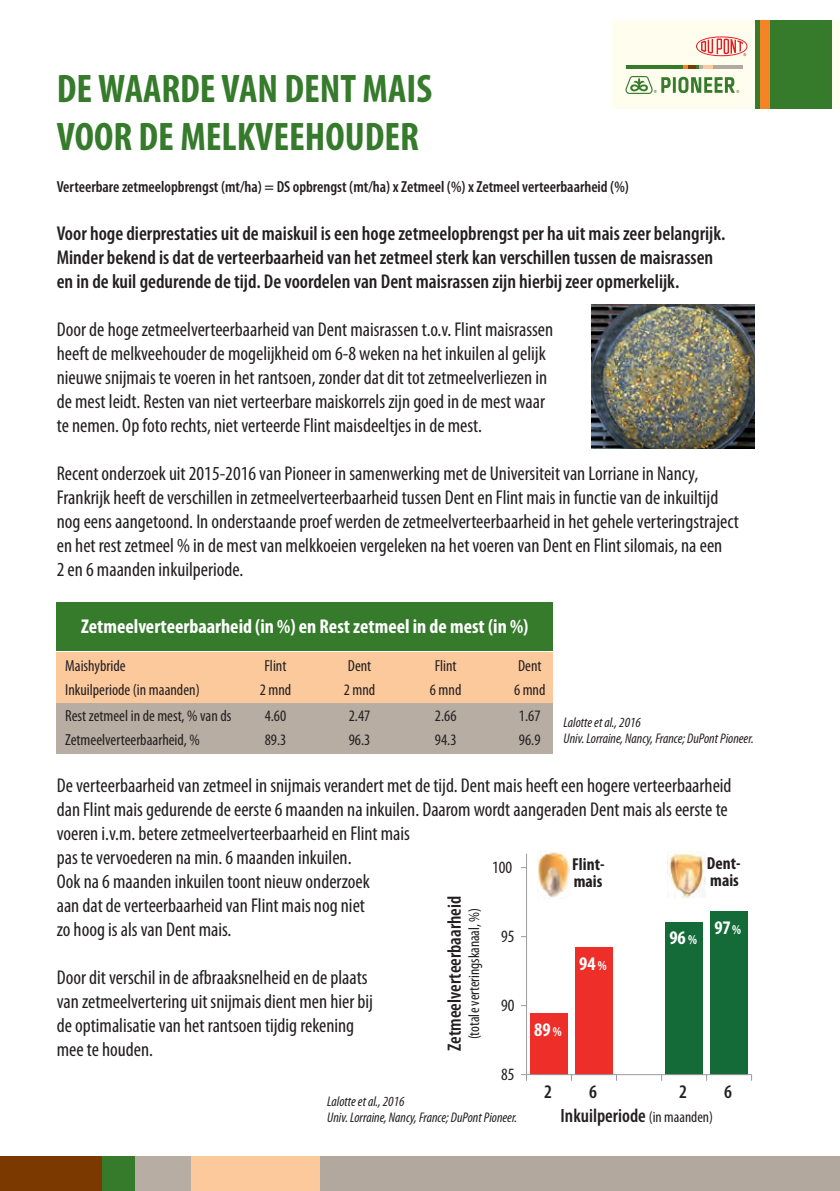
<style>
.page{position:relative;width:840px;height:1191px;background:#fff}
.page>*{position:absolute;margin:0;border:0;box-sizing:border-box;transform-origin:0 0}
.t1{font:700 condensed 40px/48px "Myriad Pro";color:#357b2b}
.t2{font:condensed 20px/24px "Myriad Pro";color:#231f20}
.t3{font:600 condensed 20px/24px "Myriad Pro";color:#231f20}
.t4{font:700 condensed 20px "Myriad Pro";color:#fff}
.t5{font:700 condensed 19.4px "Myriad Pro";color:#fff}
.t6{font:600 condensed 19.2px "Myriad Pro";color:#231f20}
.t7{font:700 condensed 19.2px "Myriad Pro";color:#fff}
.t8{font:700 condensed 17.4px/16.8px "Myriad Pro";color:#231f20}
.t9{font:condensed 17.4px "Myriad Pro";color:#231f20}
.t10{font:condensed 16px "Myriad Pro";color:#231f20}
.t11{font:600 condensed 16px "Myriad Pro";color:#231f20}
.t12{font:condensed 15.4px "Myriad Pro";color:#231f20}
.t13{font:italic condensed 14px/16px "Myriad Pro";color:#231f20}
.t14{font:condensed 10.6px "Myriad Pro";color:#231f20}
.s1{font-size:13.6px}
.s2{font-weight:400;font-size:15.4px}
</style>
<div class="page">
<div style="left:314px;top:1156px;width:525px;height:35px;background:#b3a89d"></div>
<div style="left:135px;top:1156px;width:56px;height:35px;background:#b8ada3"></div>
<div style="left:191px;top:1156px;width:128px;height:35px;background:#fcc99d"></div>
<div style="left:0;top:1156px;width:103px;height:35px;background:#7b3900"></div>
<div style="left:103px;top:1156px;width:32px;height:35px;background:#357b2b"></div>
<div style="left:612px;top:20px;width:227px;height:89px;background:#fffdee"></div>
<div style="left:754px;top:20px;width:77px;height:89px;background:#357b2b"></div>
<div style="left:759px;top:20px;width:10px;height:89px;background:#f58427"></div>
<hr style="left:626px;top:65px;width:56px;height:4px;background:#357b2b">
<hr style="left:712px;top:65px;width:30px;height:4px;background:#b4a99e">
<hr style="left:702px;top:65px;width:10px;height:4px;background:#fcc99e">
<svg style="left:682px;top:65px;width:20px;height:4px"></svg>
<svg style="left:696px;top:36px;width:51px;height:20px"></svg>
<hr style="left:672px;top:77px;width:3px;height:16px;background:#357b2b">
<svg style="left:678px;top:77px;width:60px;height:16px"></svg>
<svg style="left:625px;top:76px;width:45px;height:18px"></svg>
<img style="left:591px;top:305px;width:163px;height:144px">
<div style="left:575px;top:946px;width:37px;height:128px;background:#ee2e29"></div>
<div style="left:665px;top:921px;width:37px;height:153px;background:#156b37"></div>
<div style="left:710px;top:911px;width:37px;height:163px;background:#156b37"></div>
<div style="left:530px;top:1013px;width:37px;height:61px;background:#ee2e29"></div>
<hr style="left:526px;top:853px;width:1px;height:221px;background:#989a9d">
<hr style="left:526px;top:1074px;width:225px;height:1px;background:#989a9d">
<svg style="left:521px;top:1074px;width:6px;height:6px"></svg>
<img style="left:667px;top:851px;width:38px;height:46px">
<img style="left:537px;top:852px;width:32px;height:46px">
<div style="left:57px;top:702px;width:495px;height:51px;background:#b8ada3"></div>
<div style="left:57px;top:652px;width:495px;height:50px;background:#fcc99d"></div>
<div style="left:57px;top:602px;width:495px;height:49px;background:#357b2b"></div>
<h1 class="t1" style="left:57px;top:65px;width:376px">DE WAARDE VAN DENT MAIS<br>VOOR DE MELKVEEHOUDER</h1>
<p class="t11" style="left:57px;top:178px;width:573px">Verteerbare zetmeelopbrengst (mt/ha) = DS opbrengst (mt/ha) x Zetmeel (%) x Zetmeel verteerbaarheid (%)</p>
<p class="t3" style="left:57px;top:222px;width:670px">Voor hoge dierprestaties uit de maiskuil is een hoge zetmeelopbrengst per ha uit mais zeer belangrijk.<br>Minder bekend is dat de verteerbaarheid van het zetmeel sterk kan verschillen tussen de maisrassen en in de kuil gedurende de tijd. De voordelen van Dent maisrassen zijn hierbij zeer opmerkelijk.</p>
<p class="t2" style="left:57px;top:318px;width:497px">Door de hoge zetmeelverteerbaarheid van Dent maisrassen t.o.v. Flint maisrassen heeft de melkveehouder de mogelijkheid om 6-8 weken na het inkuilen al gelijk nieuwe snijmais te voeren in het rantsoen, zonder dat dit tot zetmeelverliezen in de mest leidt. Resten van niet verteerbare maiskorrels zijn goed in de mest waar te nemen. Op foto rechts, niet verteerde Flint maisdeeltjes in de mest.</p>
<p class="t2" style="left:57px;top:462px;width:683px">Recent onderzoek uit 2015-2016 van Pioneer in samenwerking met de Universiteit van Lorriane in Nancy, Frankrijk heeft de verschillen in zetmeelverteerbaarheid tussen Dent en Flint mais in functie van de inkuiltijd nog eens aangetoond. In onderstaande proef werden de zetmeelverteerbaarheid in het gehele verteringstraject en het rest zetmeel % in de mest van melkkoeien vergeleken na het voeren van Dent en Flint silomais, na een<br>2 en 6 maanden inkuilperiode.</p>
<p class="t4" style="left:81px;top:615px;width:448px">Zetmeelverteerbaarheid (in %) en Rest zetmeel in de mest (in %)</p>
<p class="t10" style="left:65px;top:657px;width:62px">Maishybride</p>
<p class="t10" style="left:264px;top:657px;width:23px">Flint</p>
<p class="t10" style="left:347px;top:657px;width:25px">Dent</p>
<p class="t10" style="left:434px;top:657px;width:23px">Flint</p>
<p class="t10" style="left:517px;top:657px;width:25px">Dent</p>
<p class="t10" style="left:65px;top:681px;width:136px">Inkuilperiode (in maanden)</p>
<p class="t10" style="left:259px;top:681px;width:33px">2 mnd</p>
<p class="t10" style="left:343px;top:681px;width:33px">2 mnd</p>
<p class="t10" style="left:429px;top:681px;width:33px">6 mnd</p>
<p class="t10" style="left:513px;top:681px;width:33px">6 mnd</p>
<p class="t10" style="left:65px;top:707px;width:167px">Rest zetmeel in de mest, % van ds</p>
<p class="t10" style="left:264px;top:707px;width:23px">4.60</p>
<p class="t10" style="left:348px;top:707px;width:23px">2.47</p>
<p class="t10" style="left:434px;top:707px;width:23px">2.66</p>
<p class="t10" style="left:518px;top:707px;width:23px">1.67</p>
<p class="t10" style="left:65px;top:731px;width:136px">Zetmeelverteerbaarheid, %</p>
<p class="t10" style="left:264px;top:731px;width:23px">89.3</p>
<p class="t10" style="left:348px;top:731px;width:23px">96.3</p>
<p class="t10" style="left:434px;top:731px;width:23px">94.3</p>
<p class="t10" style="left:518px;top:731px;width:23px">96.9</p>
<p class="t13" style="left:563px;top:715px;width:191px">Lalotte et al., 2016<br>Univ. Lorraine, Nancy, France; DuPont Pioneer.</p>
<p class="t2" style="left:57px;top:774px;width:676px">De verteerbaarheid van zetmeel in snijmais verandert met de tijd. Dent mais heeft een hogere verteerbaarheid dan Flint mais gedurende de eerste 6 maanden na inkuilen. Daarom wordt aangeraden Dent mais als eerste te voeren i.v.m. betere zetmeelverteerbaarheid en Flint mais<br>pas te vervoederen na min. 6 maanden inkuilen.<br>Ook na 6 maanden inkuilen toont nieuw onderzoek<br>aan dat de verteerbaarheid van Flint mais nog niet<br>zo hoog is als van Dent mais.</p>
<p class="t2" style="left:57px;top:966px;width:317px">Door dit verschil in de afbraaksnelheid en de plaats van zetmeelvertering uit snijmais dient men hier bij de optimalisatie van het rantsoen tijdig rekening mee te houden.</p>
<p class="t8" style="left:572px;top:856px;width:34px">Flint&shy;mais</p>
<p class="t8" style="left:706px;top:855px;width:35px">Dent&shy;mais</p>
<p class="t9" style="left:492px;top:857px;width:22px">100</p>
<p class="t6" style="left:443px;top:1051px;width:157px;rotate:-90deg">Zetmeelverteerbaarheid</p>
<p class="t12" style="left:465px;top:1039px;width:133px;rotate:-90deg">(totale verteringskanaal, %)</p>
<p class="t7" style="left:714px;top:916px;width:28px">97<span class="s1">%</span></p>
<p class="t9" style="left:500px;top:926px;width:15px">95</p>
<p class="t7" style="left:669px;top:927px;width:29px">96<span class="s1">%</span></p>
<p class="t7" style="left:579px;top:952px;width:29px">94<span class="s1">%</span></p>
<p class="t9" style="left:500px;top:995px;width:15px">90</p>
<p class="t5" style="left:534px;top:1019px;width:29px">89<span class="s1">%</span></p>
<p class="t9" style="left:500px;top:1064px;width:15px">85</p>
<p class="t13" style="left:327px;top:1093px;width:191px">Lalotte et al., 2016<br>Univ. Lorraine, Nancy, France; DuPont Pioneer.</p>
<p class="t14" style="left:448px;top:1112px;width:64px">Laflotte et al., 2016</p>
<p class="t6" style="left:544px;top:1081px;width:9px">2</p>
<p class="t6" style="left:589px;top:1081px;width:9px">6</p>
<p class="t6" style="left:679px;top:1081px;width:9px">2</p>
<p class="t6" style="left:723px;top:1081px;width:9px">6</p>
<p class="t6" style="left:560px;top:1104px;width:154px">Inkuilperiode <span class="s2">(in maanden)</span></p>
</div>
